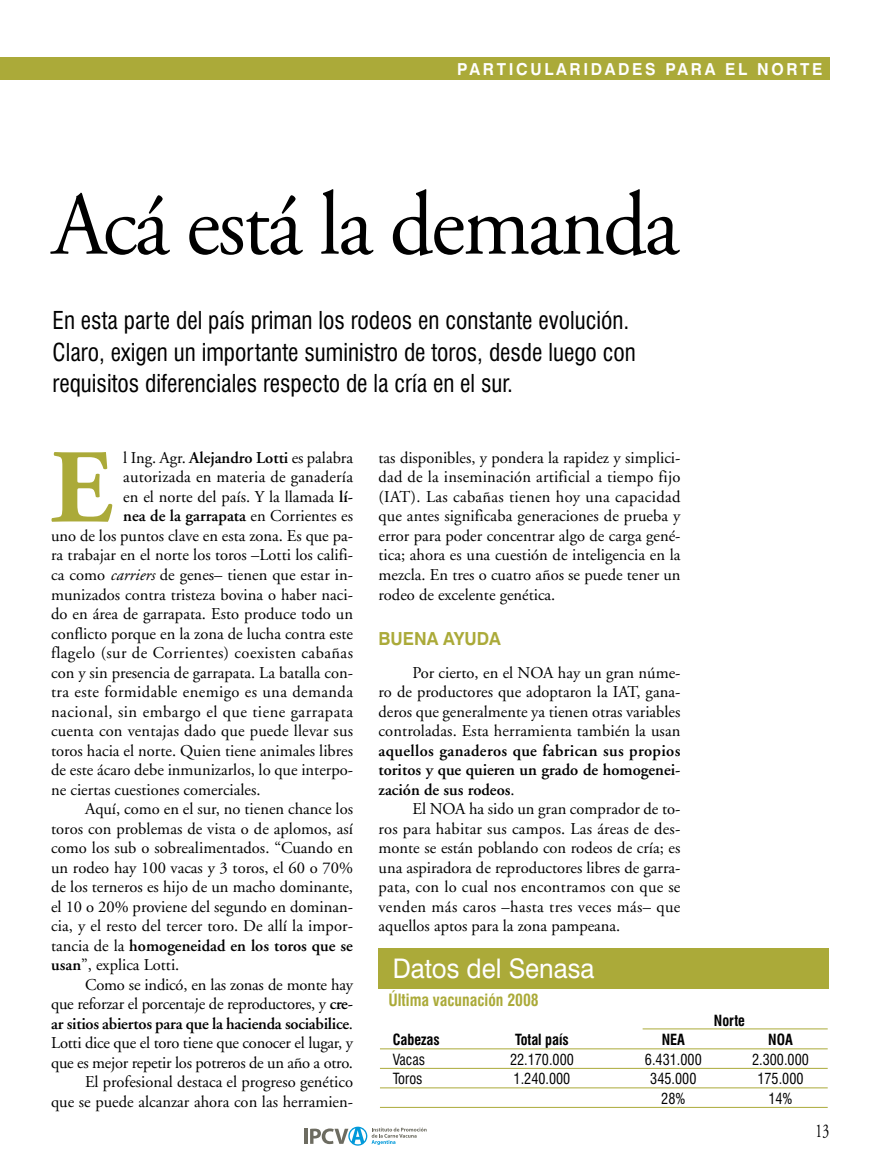
<style>
.page{position:relative;width:893px;height:1170px;background:#fff}
.page>*{position:absolute;margin:0;border:0;box-sizing:border-box;transform-origin:0 0}
.t1{font:700 104.7px "Adobe Garamond";color:#abaa39}
.t2{font:90px "Adobe Garamond";letter-spacing:-.025em;color:#000;scale:.95 1}
.t3{font:27px "Swiss 721 BT";color:#fff;scale:.95 1}
.t4{font:condensed 24px/31.5px "Swiss 721 BT";color:#000}
.t5{font:19.5px "Adobe Garamond";color:#000;scale:.7 1}
.t6{font:700 18px "Swiss 721 BT";color:#abaa39;scale:.95 1}
.t7{font:16.5px/19.5px "Adobe Garamond";color:#000;text-align:justify}
.t8{font:600 16.5px/19.5px "Adobe Garamond";color:#000;text-align:justify}
.t9{font:16.5px "Adobe Garamond";letter-spacing:.025em;color:#000}
.t10{font:16.5px "Adobe Garamond";letter-spacing:.03em;color:#000}
.t11{font:700 16.5px "Swiss 721 BT";letter-spacing:.17em;color:#fff;scale:.95 1}
.t12{font:700 condensed 16.5px "Swiss 721 BT";color:#abaa39;scale:.95 1}
.t13{font:condensed 15px "Swiss 721 BT";color:#000;scale:.95 1}
.t14{font:700 condensed 15px "Swiss 721 BT";color:#000;scale:.95 1}
.s1{font-weight:600}
.s2{font-weight:400}
.s3{font-style:italic}
</style>
<div class="page">
<div style="left:0;top:57px;width:829px;height:23px;background:#abaa39"></div>
<hr style="left:304px;top:1128px;width:3px;height:15px;background:#6d6c61">
<svg style="left:310px;top:1126px;width:117px;height:19px"></svg>
<div style="left:378px;top:948px;width:451px;height:40px;background:#abaa39"></div>
<hr style="left:380px;top:1048px;width:448px;height:1px;background:#abaa39">
<hr style="left:380px;top:1067px;width:448px;height:1px;background:#abaa39">
<hr style="left:380px;top:1087px;width:448px;height:1px;background:#abaa39">
<hr style="left:380px;top:1106px;width:448px;height:1px;background:#abaa39">
<hr style="left:643px;top:1028px;width:185px;height:1px;background:#abaa39">
<p class="t11" style="left:457px;top:63px;width:386px">PARTICULARIDADES PARA EL NORTE</p>
<h2 class="t2" style="left:53px;top:189px;width:661px">Acá está la demanda</h2>
<h3 class="t4" style="left:53px;top:306px;width:585px">En esta parte del país priman los rodeos en constante evolución.<br>Claro, exigen un importante suministro de toros, desde luego con requisitos diferenciales respecto de la cría en el sur.</h3>
<h1 class="t1" style="left:50px;top:446px;width:64px">E</h1>
<p class="t7" style="left:123px;top:449px;width:231px">l Ing. Agr. <span class="s1">Alejandro Lotti</span> es palabra</p>
<p class="t7" style="left:123px;top:469px;width:231px">autorizada en materia de ganadería</p>
<p class="t7" style="left:123px;top:488px;width:231px">en el norte del país. Y la llamada <span class="s1">lí-</span></p>
<p class="t8" style="left:123px;top:508px;width:231px">nea de la garrapata <span class="s2">en Corrientes es</span></p>
<p class="t7" style="left:51px;top:527px;width:303px">uno de los puntos clave en esta zona. Es que pa-</p>
<p class="t7" style="left:51px;top:547px;width:303px">ra trabajar en el norte los toros –Lotti los califi-</p>
<p class="t7" style="left:51px;top:566px;width:303px">ca como <span class="s3">carriers</span> de genes– tienen que estar in-</p>
<p class="t7" style="left:51px;top:586px;width:303px">munizados contra tristeza bovina o haber naci-</p>
<p class="t7" style="left:51px;top:605px;width:303px">do en área de garrapata. Esto produce todo un</p>
<p class="t7" style="left:51px;top:625px;width:303px">conflicto porque en la zona de lucha contra este</p>
<p class="t9" style="left:51px;top:646px;width:303px">flagelo (sur de Corrientes) coexisten cabañas</p>
<p class="t7" style="left:51px;top:664px;width:303px">con y sin presencia de garrapata. La batalla con-</p>
<p class="t9" style="left:51px;top:685px;width:303px">tra este formidable enemigo es una demanda</p>
<p class="t10" style="left:51px;top:704px;width:303px">nacional, sin embargo el que tiene garrapata</p>
<p class="t7" style="left:51px;top:722px;width:303px">cuenta con ventajas dado que puede llevar sus</p>
<p class="t7" style="left:51px;top:742px;width:303px">toros hacia el norte. Quien tiene animales libres</p>
<p class="t7" style="left:51px;top:761px;width:303px">de este ácaro debe inmunizarlos, lo que interpo-</p>
<p class="t7" style="left:51px;top:781px;width:211px">ne ciertas cuestiones comerciales.</p>
<p class="t7" style="left:85px;top:800px;width:269px">Aquí, como en el sur, no tienen chance los</p>
<p class="t7" style="left:51px;top:820px;width:303px">toros con problemas de vista o de aplomos, así</p>
<p class="t7" style="left:51px;top:839px;width:303px">como los sub o sobrealimentados. “Cuando en</p>
<p class="t7" style="left:51px;top:859px;width:303px">un rodeo hay 100 vacas y 3 toros, el 60 o 70%</p>
<p class="t7" style="left:51px;top:878px;width:303px">de los terneros es hijo de un macho dominante,</p>
<p class="t7" style="left:51px;top:898px;width:303px">el 10 o 20% proviene del segundo en dominan-</p>
<p class="t7" style="left:51px;top:917px;width:303px">cia, y el resto del tercer toro. De allí la impor-</p>
<p class="t8" style="left:51px;top:937px;width:303px"><span class="s2">tancia de la</span> homogeneidad en los toros que se</p>
<p class="t7" style="left:51px;top:956px;width:130px"><span class="s1">usan</span>”, explica Lotti.</p>
<p class="t7" style="left:85px;top:976px;width:269px">Como se indicó, en las zonas de monte hay</p>
<p class="t7" style="left:51px;top:995px;width:303px">que reforzar el porcentaje de reproductores, y <span class="s1">cre-</span></p>
<p class="t8" style="left:51px;top:1015px;width:303px">ar sitios abiertos para que la hacienda sociabilice<span class="s2">.</span></p>
<p class="t7" style="left:51px;top:1034px;width:303px">Lotti dice que el toro tiene que conocer el lugar, y</p>
<p class="t7" style="left:51px;top:1054px;width:303px">que es mejor repetir los potreros de un año a otro.</p>
<p class="t7" style="left:85px;top:1073px;width:269px">El profesional destaca el progreso genético</p>
<p class="t7" style="left:51px;top:1093px;width:303px">que se puede alcanzar ahora con las herramien-</p>
<p class="t7" style="left:379px;top:449px;width:303px">tas disponibles, y pondera la rapidez y simplici&shy;dad de la inseminación artificial a tiempo fijo (IAT). Las cabañas tienen hoy una capacidad que antes significaba generaciones de prueba y error para poder concentrar algo de carga gené&shy;tica; ahora es una cuestión de inteligencia en la mezcla. En tres o cuatro años se puede tener un rodeo de excelente genética.</p>
<p class="t6" style="left:379px;top:631px;width:130px">BUENA AYUDA</p>
<p class="t7" style="left:379px;top:664px;width:303px;text-indent:34px">Por cierto, en el NOA hay un gran núme&shy;ro de productores que adoptaron la IAT, gana&shy;deros que generalmente ya tienen otras variables controladas. Esta herramienta también la usan</p>
<p class="t8" style="left:379px;top:742px;width:303px">aquellos ganaderos que fabrican sus propios toritos y que quieren un grado de homogenei&shy;zación de sus rodeos<span class="s2">.</span></p>
<p class="t7" style="left:379px;top:800px;width:303px;text-indent:34px">El NOA ha sido un gran comprador de to&shy;ros para habitar sus campos. Las áreas de des&shy;monte se están poblando con rodeos de cría; es una aspiradora de reproductores libres de garra&shy;pata, con lo cual nos encontramos con que se venden más caros –hasta tres veces más– que aquellos aptos para la zona pampeana.</p>
<h3 class="t3" style="left:393px;top:958px;width:214px">Datos del Senasa</h3>
<p class="t12" style="left:388px;top:993px;width:160px">Última vacunación 2008</p>
<p class="t14" style="left:714px;top:1014px;width:34px">Norte</p>
<p class="t14" style="left:393px;top:1033px;width:51px">Cabezas</p>
<p class="t14" style="left:515px;top:1033px;width:58px">Total país</p>
<p class="t14" style="left:662px;top:1033px;width:26px">NEA</p>
<p class="t14" style="left:768px;top:1033px;width:27px">NOA</p>
<p class="t13" style="left:393px;top:1053px;width:36px">Vacas</p>
<p class="t13" style="left:510px;top:1053px;width:69px">22.170.000</p>
<p class="t13" style="left:645px;top:1053px;width:61px">6.431.000</p>
<p class="t13" style="left:752px;top:1053px;width:61px">2.300.000</p>
<p class="t13" style="left:393px;top:1072px;width:33px">Toros</p>
<p class="t13" style="left:514px;top:1072px;width:61px">1.240.000</p>
<p class="t13" style="left:650px;top:1072px;width:50px">345.000</p>
<p class="t13" style="left:757px;top:1072px;width:50px">175.000</p>
<p class="t13" style="left:661px;top:1092px;width:27px">28%</p>
<p class="t13" style="left:768px;top:1092px;width:27px">14%</p>
<p class="t5" style="left:815px;top:1123px;width:21px">13</p>
</div>
